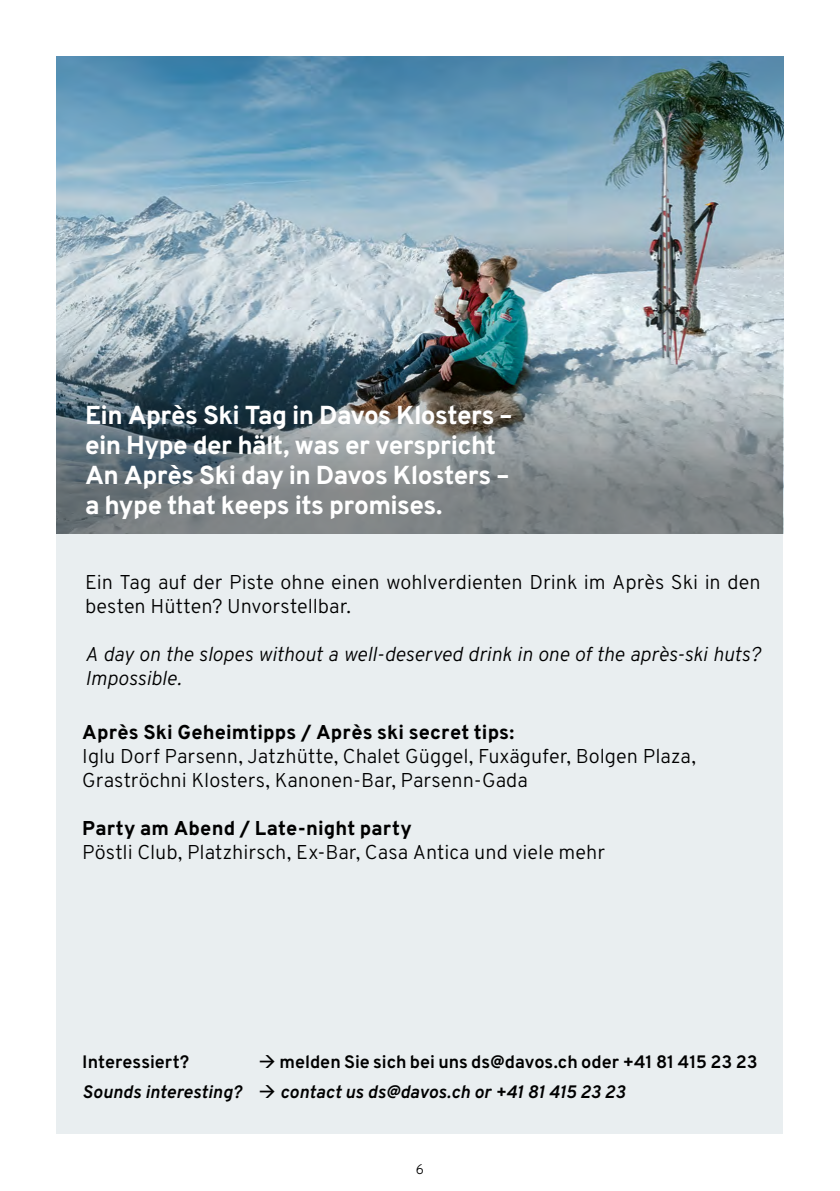
<style>
.page{position:relative;width:840px;height:1191px;background:#fff}
.page>*{position:absolute;margin:0;border:0;box-sizing:border-box;transform-origin:0 0}
.t1{font:800 26px/30px "Overpass";letter-spacing:-.025em;color:#fff}
.t2{font:300 20px/24px "Overpass";color:#000}
.t3{font:italic 300 20px/24px "Overpass";color:#000}
.t4{font:800 20px "Overpass";letter-spacing:.01em;color:#000}
.t5{font:italic 700 18px/30px "Overpass";letter-spacing:.005em;color:#000}
.t6{font:700 18px "Overpass";color:#000}
.t7{font:300 14px "Overpass";color:#000}
.s1{font-style:normal}
</style>
<div class="page">
<div style="left:57px;top:57px;width:725px;height:1077px;background:#e9eef0"></div>
<img style="left:57px;top:57px;width:725px;height:297px">
<svg style="left:57px;top:354px;width:725px;height:180px;background:#737e83"></svg>
<h1 class="t1" style="left:85px;top:400px;width:428px">Ein Après Ski Tag in Davos Klosters – ein Hype der hält, was er verspricht An Après Ski day in Davos Klosters – a hype that keeps its promises.</h1>
<p class="t2" style="left:85px;top:570px;width:676px">Ein Tag auf der Piste ohne einen wohlverdienten Drink im Après Ski in den besten Hütten? Unvorstellbar.</p>
<p class="t3" style="left:85px;top:642px;width:676px">A day on the slopes without a well-deserved drink in one of the après-ski huts?<br>Impossible.</p>
<p class="t4" style="left:82px;top:719px;width:433px">Après Ski Geheimtipps / Après ski secret tips:</p>
<p class="t2" style="left:82px;top:744px;width:614px">Iglu Dorf Parsenn, Jatzhütte, Chalet Güggel, Fuxägufer, Bolgen Plaza,<br>Graströchni Klosters, Kanonen-Bar, Parsenn-Gada</p>
<p class="t4" style="left:82px;top:815px;width:331px">Party am Abend / Late-night party</p>
<p class="t2" style="left:82px;top:840px;width:524px">Pöstli Club, Platzhirsch, Ex-Bar, Casa Antica und viele mehr</p>
<p class="t5" style="left:82px;top:1046px;width:676px;text-indent:176px">→ <span class="s1">melden Sie sich bei uns ds@davos.ch oder +41 81 415 23 23<br></span>Sounds interesting? → contact us ds@davos.ch or +41 81 415 23 23</p>
<p class="t6" style="left:82px;top:1050px;width:108px">Interessiert?</p>
<p class="t7" style="left:415px;top:1160px;width:10px">6</p>
</div>
